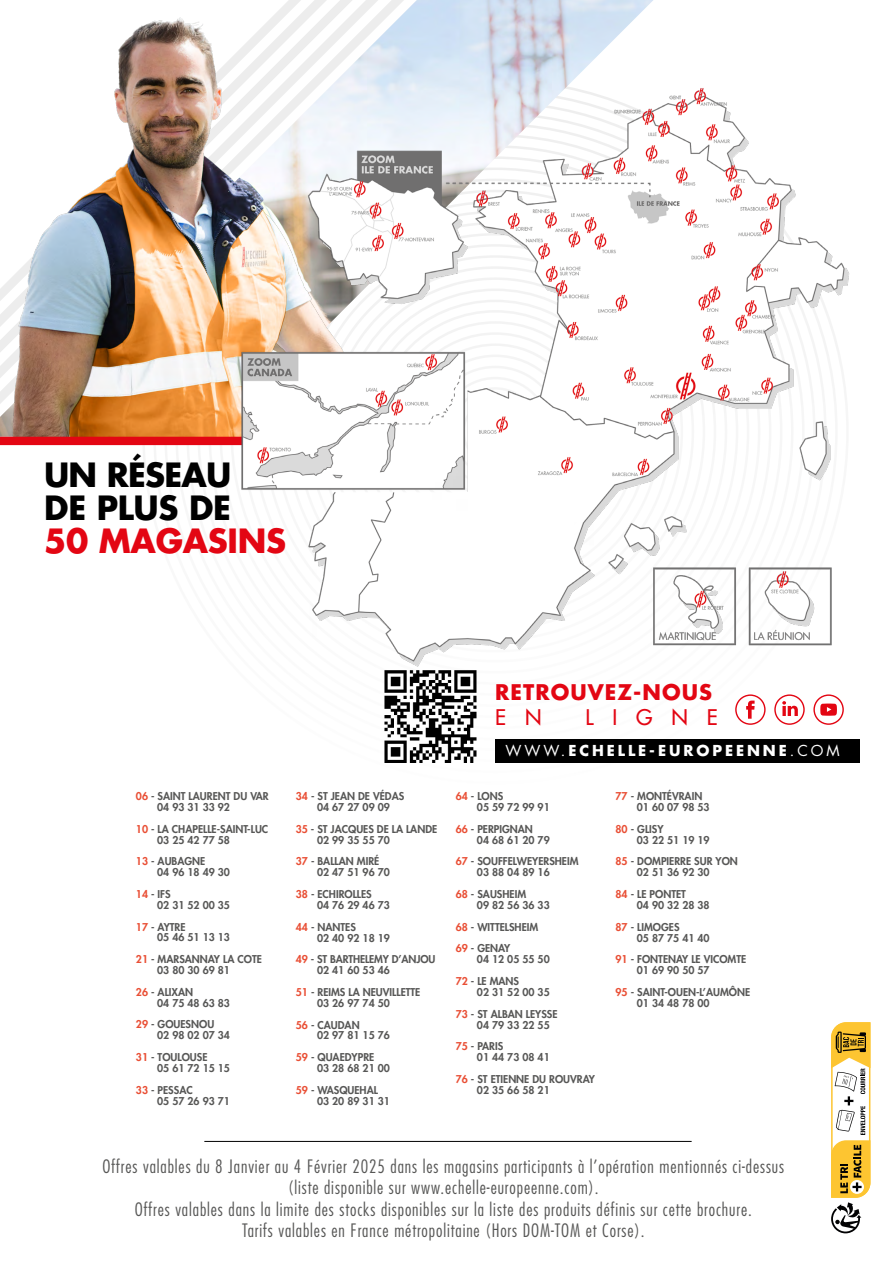
<style>
.page{position:relative;width:893px;height:1263px;background:#fff}
.page>*{position:absolute;margin:0;border:0;box-sizing:border-box;transform-origin:0 0}
.t1{font:700 32.55px/33px "Futura Std";letter-spacing:-.025em;color:#000}
.t2{font:700 32.55px "Futura Std";letter-spacing:-.01em;color:#e30613}
.t3{font:700 21px "Futura Std";letter-spacing:.05em;color:#e30613}
.t4{font:500 21px "Futura Std";letter-spacing:.9em;color:#e30613}
.t5{font:300 condensed 18px/21.6px "Futura Std";letter-spacing:.05em;color:#575756;text-align:center}
.t6{font:700 14.7px "Futura Std";letter-spacing:.2em;color:#fff}
.t7{font:800 10.5px/10.9px "Futura Std";color:#575756}
.s1{color:#e94f35}
.s2{font-weight:400}
</style>
<div class="page">
<img style="left:378px;top:0;width:275px;height:84px">
<img style="left:0;top:0;width:378px;height:437px">
<div style="left:0;top:437px;width:273px;height:8px;background:#e30613"></div>
<img style="left:384px;top:670px;width:93px;height:92px">
<div style="left:495px;top:739px;width:365px;height:23px;background:#000"></div>
<img style="left:225px;top:84px;width:625px;height:583px">
<svg style="left:735px;top:694px;width:31px;height:31px"></svg>
<svg style="left:774px;top:694px;width:31px;height:31px"></svg>
<svg style="left:813px;top:694px;width:31px;height:31px"></svg>
<hr style="left:204px;top:1141px;width:488px;height:1px;background:#000">
<svg style="left:831px;top:1022px;width:40px;height:212px"></svg>
<h1 class="t1" style="left:44px;top:458px;width:189px">UN RÉSEAU<br>DE PLUS DE</h1>
<h1 class="t2" style="left:44px;top:519px;width:243px">50 MAGASINS</h1>
<p class="t7" style="left:157px;top:791px;width:113px;text-indent:-21px"><span class="s1">06</span> - SAINT LAURENT DU VAR<br>04 93 31 33 92</p>
<p class="t7" style="left:157px;top:823px;width:113px;text-indent:-21px"><span class="s1">10</span> - LA CHAPELLE-SAINT-LUC<br>03 25 42 77 58</p>
<p class="t7" style="left:157px;top:856px;width:74px;text-indent:-21px"><span class="s1">13</span> - AUBAGNE<br>04 96 18 49 30</p>
<p class="t7" style="left:157px;top:888px;width:74px;text-indent:-21px"><span class="s1">14</span> - IFS<br>02 31 52 00 35</p>
<p class="t7" style="left:157px;top:921px;width:74px;text-indent:-21px"><span class="s1">17</span> - AYTRE<br>05 46 51 13 13</p>
<p class="t7" style="left:157px;top:954px;width:106px;text-indent:-21px"><span class="s1">21</span> - MARSANNAY LA COTE<br>03 80 30 69 81</p>
<p class="t7" style="left:157px;top:986px;width:74px;text-indent:-21px"><span class="s1">26</span> - ALIXAN<br>04 75 48 63 83</p>
<p class="t7" style="left:157px;top:1019px;width:74px;text-indent:-21px"><span class="s1">29</span> - GOUESNOU<br>02 98 02 07 34</p>
<p class="t7" style="left:157px;top:1052px;width:74px;text-indent:-21px"><span class="s1">31</span> - TOULOUSE<br>05 61 72 15 15</p>
<p class="t7" style="left:157px;top:1084px;width:74px;text-indent:-21px"><span class="s1">33</span> - PESSAC<br>05 57 26 93 71</p>
<p class="t7" style="left:317px;top:791px;width:89px;text-indent:-21px"><span class="s1">34</span> - ST JEAN DE VÉDAS<br>04 67 27 09 09</p>
<p class="t7" style="left:317px;top:823px;width:122px;text-indent:-21px"><span class="s1">35</span> - ST JACQUES DE LA LANDE<br>02 99 35 55 70</p>
<p class="t7" style="left:317px;top:856px;width:74px;text-indent:-21px"><span class="s1">37</span> - BALLAN MIRÉ<br>02 47 51 96 70</p>
<p class="t7" style="left:317px;top:889px;width:74px;text-indent:-21px"><span class="s1">38</span> - ECHIROLLES<br>04 76 29 46 73</p>
<p class="t7" style="left:317px;top:921px;width:74px;text-indent:-21px"><span class="s1">44</span> - NANTES<br>02 40 92 18 19</p>
<p class="t7" style="left:317px;top:954px;width:120px;text-indent:-21px"><span class="s1">49</span> - ST BARTHELEMY D’ANJOU<br>02 41 60 53 46</p>
<p class="t7" style="left:317px;top:986px;width:105px;text-indent:-21px"><span class="s1">51</span> - REIMS LA NEUVILLETTE<br>03 26 97 74 50</p>
<p class="t7" style="left:317px;top:1019px;width:74px;text-indent:-21px"><span class="s1">56</span> - CAUDAN<br>02 97 81 15 76</p>
<p class="t7" style="left:317px;top:1052px;width:74px;text-indent:-21px"><span class="s1">59</span> - QUAEDYPRE<br>03 28 68 21 00</p>
<p class="t7" style="left:317px;top:1084px;width:74px;text-indent:-21px"><span class="s1">59</span> - WASQUEHAL<br>03 20 89 31 31</p>
<h2 class="t3" style="left:495px;top:678px;width:218px">RETROUVEZ-NOUS</h2>
<h2 class="t4" style="left:495px;top:704px;width:48px">E N</h2>
<h2 class="t4" style="left:585px;top:704px;width:134px">LIGNE</h2>
<h3 class="t6" style="left:505px;top:741px;width:336px"><span class="s2">WWW.</span>ECHELLE-EUROPEENNE<span class="s2">.COM</span></h3>
<p class="t7" style="left:477px;top:791px;width:74px;text-indent:-21px"><span class="s1">64</span> - LONS<br>05 59 72 99 91</p>
<p class="t7" style="left:477px;top:823px;width:74px;text-indent:-21px"><span class="s1">66</span> - PERPIGNAN<br>04 68 61 20 79</p>
<p class="t7" style="left:477px;top:856px;width:103px;text-indent:-21px"><span class="s1">67</span> - SOUFFELWEYERSHEIM<br>03 88 04 89 16</p>
<p class="t7" style="left:477px;top:889px;width:74px;text-indent:-21px"><span class="s1">68</span> - SAUSHEIM<br>09 82 56 36 33</p>
<p class="t7" style="left:456px;top:916px;width:84px;line-height:21.8px"><span class="s1">68</span> - WITTELSHEIM<br><span class="s1">69</span> - GENAY</p>
<p class="t7" style="left:456px;top:948px;width:96px;line-height:21.8px;text-indent:21px">04 12 05 55 50<br><span class="s1">72</span> - LE MANS</p>
<p class="t7" style="left:456px;top:981px;width:103px;line-height:21.8px;text-indent:21px">02 31 52 00 35<br><span class="s1">73</span> - ST ALBAN LEYSSE</p>
<p class="t7" style="left:456px;top:1014px;width:96px;line-height:21.8px;text-indent:21px">04 79 33 22 55<br><span class="s1">75</span> - PARIS</p>
<p class="t7" style="left:456px;top:1046px;width:141px;line-height:21.8px;text-indent:21px">01 44 73 08 41<br><span class="s1">76</span> - ST ETIENNE DU ROUVRAY</p>
<p class="t7" style="left:477px;top:1084px;width:74px">02 35 66 58 21</p>
<p class="t7" style="left:637px;top:791px;width:74px;text-indent:-21px"><span class="s1">77</span> - MONTÉVRAIN<br>01 60 07 98 53</p>
<p class="t7" style="left:637px;top:823px;width:74px;text-indent:-21px"><span class="s1">80</span> - GLISY<br>03 22 51 19 19</p>
<p class="t7" style="left:637px;top:856px;width:103px;text-indent:-21px"><span class="s1">85</span> - DOMPIERRE SUR YON<br>02 51 36 92 30</p>
<p class="t7" style="left:637px;top:889px;width:74px;text-indent:-21px"><span class="s1">84</span> - LE PONTET<br>04 90 32 28 38</p>
<p class="t7" style="left:637px;top:921px;width:74px;text-indent:-21px"><span class="s1">87</span> - LIMOGES<br>05 87 75 41 40</p>
<p class="t7" style="left:637px;top:954px;width:111px;text-indent:-21px"><span class="s1">91</span> - FONTENAY LE VICOMTE<br>01 69 90 50 57</p>
<p class="t7" style="left:637px;top:986px;width:115px;text-indent:-21px"><span class="s1">95</span> - SAINT-OUEN-L’AUMÔNE<br>01 34 48 78 00</p>
<p class="t5" style="left:103px;top:1155px;width:683px">Offres valables du 8 Janvier au 4 Février 2025 dans les magasins participants à l’opération mentionnés ci-dessus (liste disponible sur www.echelle-europeenne.com).<br>Offres valables dans la limite des stocks disponibles sur la liste des produits définis sur cette brochure.<br>Tarifs valables en France métropolitaine (Hors DOM-TOM et Corse).</p>
</div>
